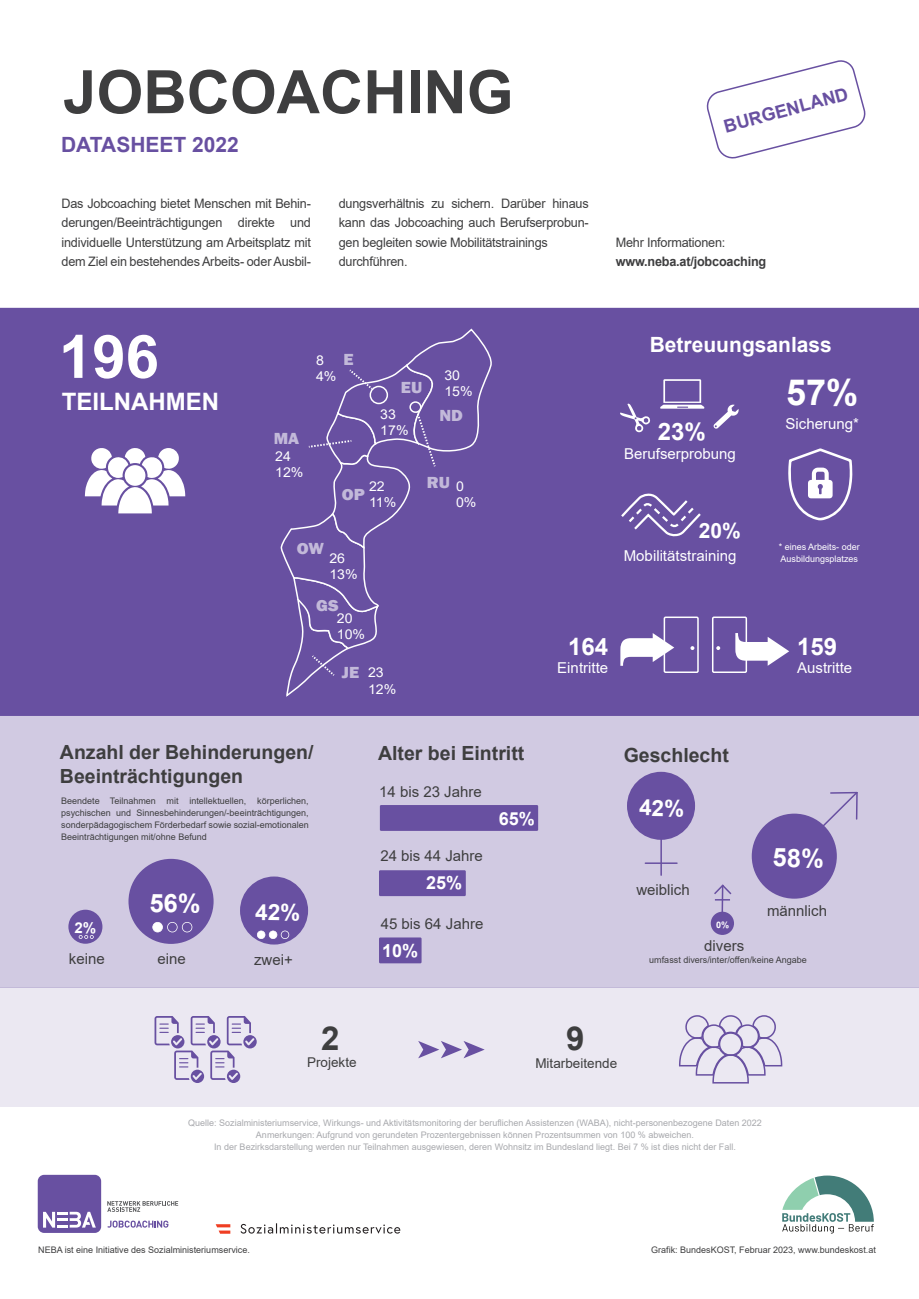
<style>
.page{position:relative;width:919px;height:1299px;background:#fff}
.page>*{position:absolute;margin:0;border:0;box-sizing:border-box;transform-origin:0 0}
.t1{font:700 60px "Arial";color:#3e3e3f}
.t2{font:700 60px "Arial";color:#fff}
.t3{font:700 36px "Arial";color:#fff}
.t4{font:700 33px "Arial";color:#3e3e3f}
.t5{font:700 24px "Arial";color:#fff}
.t6{font:700 21px "Arial";color:#fff}
.t7{font:700 21px "Arial";color:#6850a1}
.t8{font:700 19.5px/24px "Arial";color:#3e3e3f}
.t9{font:700 18px "Arial";color:#6850a1}
.t10{font:700 18px "Arial";color:#fff}
.t11{font:800 16.5px "Franklin Gothic";color:rgb(255 255 255/.6);scale:1.05 1}
.t12{font:15px "Arial";color:#3e3e3f}
.t13{font:15px "Arial";color:#fff}
.t14{font:14.85px "Arial";color:#3e3e3f}
.t15{font:13.5px/16.2px "Arial";color:#fff;scale:1.05 1}
.t16{font:13.5px "Arial";color:#3e3e3f}
.t17{font:13.05px/19.5px "Arial";letter-spacing:-.015em;color:#3e3e3f}
.t18{font:700 13.05px "Arial";letter-spacing:-.015em;color:#3e3e3f}
.t19{font:9px/12px "Arial";color:#a8a9ad;text-align:center}
.t20{font:9px/12px "Arial";color:#3e3e3f;text-align:justify}
.t21{font:9px/12px "Arial";color:#fff}
</style>
<div class="page">
<div style="left:0;top:308px;width:918px;height:407px;background:#6850a1"></div>
<div style="left:0;top:715px;width:918px;height:273px;background:#d1cae2"></div>
<div style="left:0;top:987px;width:918px;height:120px;background:#ebe8f2"></div>
<div style="left:38px;top:1175px;width:63px;height:58px;background:#6850a1;border-radius:6px"></div>
<svg style="left:43px;top:1212px;width:53px;height:16px"></svg>
<svg style="left:107px;top:1201px;width:71px;height:11px"></svg>
<svg style="left:107px;top:1221px;width:61px;height:7px"></svg>
<svg style="left:240px;top:1223px;width:160px;height:11px"></svg>
<svg style="left:216px;top:1224px;width:14px;height:10px"></svg>
<svg style="left:782px;top:1175px;width:91px;height:58px"></svg>
<svg style="left:679px;top:1015px;width:103px;height:68px"></svg>
<svg style="left:418px;top:1041px;width:66px;height:17px"></svg>
<svg style="left:154px;top:1016px;width:103px;height:67px"></svg>
<svg style="left:710px;top:912px;width:24px;height:23px"></svg>
<div style="left:751px;top:814px;width:85px;height:85px;background:#6850a1;border-radius:50%"></div>
<hr style="left:660px;top:826px;width:2px;height:49px;background:#6850a1">
<hr style="left:645px;top:862px;width:32px;height:2px;background:#6850a1">
<div style="left:627px;top:772px;width:68px;height:68px;background:#6850a1;border-radius:50%"></div>
<div style="left:380px;top:805px;width:158px;height:26px;background:#6850a1"></div>
<div style="left:379px;top:870px;width:87px;height:26px;background:#6850a1"></div>
<div style="left:379px;top:937px;width:42px;height:26px;background:#6850a1"></div>
<div style="left:68px;top:910px;width:34px;height:34px;background:#6850a1;border-radius:50%"></div>
<div style="left:128px;top:859px;width:85px;height:85px;background:#6850a1;border-radius:50%"></div>
<svg style="left:152px;top:922px;width:40px;height:10px"></svg>
<div style="left:240px;top:876px;width:68px;height:68px;background:#6850a1;border-radius:50%"></div>
<svg style="left:257px;top:931px;width:32px;height:8px"></svg>
<div style="left:663px;top:617px;width:35px;height:56px;border:2px solid #fff"></div>
<div style="left:712px;top:617px;width:35px;height:56px;border:2px solid #fff"></div>
<svg style="left:690px;top:646px;width:4px;height:4px"></svg>
<svg style="left:716px;top:646px;width:4px;height:4px"></svg>
<svg style="left:735px;top:633px;width:54px;height:33px"></svg>
<svg style="left:620px;top:633px;width:54px;height:33px"></svg>
<svg style="left:787px;top:448px;width:65px;height:72px"></svg>
<svg style="left:619px;top:492px;width:84px;height:44px;background:#7c67ad"></svg>
<svg style="left:713px;top:405px;width:25px;height:24px"></svg>
<svg style="left:620px;top:404px;width:30px;height:29px"></svg>
<svg style="left:660px;top:379px;width:44px;height:30px"></svg>
<div style="left:280px;top:330px;width:214px;height:367px;background:#6850a1"></div>
<svg style="left:85px;top:448px;width:100px;height:65px"></svg>
<svg style="left:706px;top:60px;width:160px;height:99px"></svg>
<svg style="left:712px;top:884px;width:21px;height:44px"></svg>
<svg style="left:773px;top:791px;width:85px;height:77px"></svg>
<svg style="left:78px;top:935px;width:16px;height:4px"></svg>
<h1 class="t1" style="left:63px;top:70px;width:452px">JOBCOACHING</h1>
<h3 class="t7" style="left:61px;top:137px;width:179px">DATASHEET 2022</h3>
<h3 class="t17" style="left:62px;top:195px;width:251px;text-align:justify">Das Jobcoaching bietet Menschen mit Behin&shy;derungen/Beeinträchtigungen direkte und individuelle Unterstützung am Arbeitsplatz mit dem Ziel ein bestehendes Arbeits- oder Ausbil-</h3>
<h3 class="t17" style="left:339px;top:195px;width:251px">dungsverhältnis zu sichern. Darüber hinaus kann das Jobcoaching auch Berufserprobun&shy;gen begleiten sowie Mobilitätstrainings durchführen.</h3>
<h3 class="t9" style="left:722px;top:120px;width:129px;rotate:-15deg">BURGENLAND</h3>
<h3 class="t17" style="left:615px;top:234px;width:111px">Mehr Informationen:</h3>
<h3 class="t18" style="left:615px;top:257px;width:152px">www.neba.at/jobcoaching</h3>
<h1 class="t2" style="left:59px;top:334px;width:102px">196</h1>
<h3 class="t5" style="left:62px;top:392px;width:159px">TEILNAHMEN</h3>
<h3 class="t11" style="left:274px;top:429px;width:26px">MA</h3>
<h3 class="t15" style="left:275px;top:449px;width:28px">24<br>12%</h3>
<h3 class="t15" style="left:316px;top:353px;width:21px">8<br>4%</h3>
<h3 class="t11" style="left:343px;top:350px;width:11px">E</h3>
<h3 class="t11" style="left:401px;top:378px;width:22px">EU</h3>
<h3 class="t15" style="left:380px;top:407px;width:28px">33<br>17%</h3>
<h3 class="t15" style="left:444px;top:369px;width:28px">30<br>15%</h3>
<h3 class="t11" style="left:439px;top:405px;width:24px">ND</h3>
<h3 class="t15" style="left:369px;top:479px;width:27px">22<br>11%</h3>
<h3 class="t11" style="left:342px;top:484px;width:23px">OP</h3>
<h3 class="t11" style="left:427px;top:473px;width:24px">RU</h3>
<h3 class="t15" style="left:456px;top:479px;width:21px">0<br>0%</h3>
<h3 class="t11" style="left:297px;top:539px;width:27px">OW</h3>
<h3 class="t15" style="left:329px;top:551px;width:28px">26<br>13%</h3>
<h3 class="t11" style="left:316px;top:595px;width:23px">GS</h3>
<h3 class="t15" style="left:337px;top:612px;width:28px">20<br>10%</h3>
<h3 class="t11" style="left:342px;top:663px;width:18px">JE</h3>
<h3 class="t15" style="left:368px;top:666px;width:28px">23<br>12%</h3>
<h3 class="t8" style="left:60px;top:742px;width:255px">Anzahl der Behinderungen/<br>Beeinträchtigungen</h3>
<p class="t20" style="left:61px;top:795px;width:249px">Beendete Teilnahmen mit intellektuellen, körperlichen, psychischen und Sinnesbehinderungen/-beeinträchtigungen, sonderpädagogischem Förderbedarf sowie sozial-emotionalen Beeinträchtigungen mit/ohne Befund</p>
<h3 class="t12" style="left:69px;top:953px;width:37px">keine</h3>
<h3 class="t12" style="left:254px;top:954px;width:40px">zwei+</h3>
<h3 class="t14" style="left:157px;top:954px;width:30px">eine</h3>
<h3 class="t4" style="left:321px;top:1026px;width:20px">2</h3>
<h3 class="t8" style="left:378px;top:743px;width:148px">Alter bei Eintritt</h3>
<h3 class="t12" style="left:379px;top:786px;width:104px">14 bis 23 Jahre</h3>
<h3 class="t12" style="left:380px;top:850px;width:104px">24 bis 44 Jahre</h3>
<h3 class="t10" style="left:426px;top:876px;width:38px">25%</h3>
<h3 class="t12" style="left:381px;top:918px;width:104px">45 bis 64 Jahre</h3>
<h3 class="t10" style="left:382px;top:944px;width:38px">10%</h3>
<h3 class="t10" style="left:498px;top:812px;width:38px">65%</h3>
<h3 class="t6" style="left:649px;top:336px;width:184px">Betreuungsanlass</h3>
<h3 class="t5" style="left:657px;top:422px;width:50px">23%</h3>
<h3 class="t13" style="left:624px;top:448px;width:113px">Berufserprobung</h3>
<h3 class="t6" style="left:698px;top:522px;width:44px">20%</h3>
<h3 class="t13" style="left:623px;top:550px;width:114px">Mobilitätstraining</h3>
<h2 class="t3" style="left:786px;top:378px;width:74px">57%</h2>
<h3 class="t13" style="left:785px;top:418px;width:75px">Sicherung*</h3>
<p class="t21" style="left:778px;top:541px;width:83px">* eines Arbeits- oder<br>Ausbildungsplatzes</p>
<h3 class="t5" style="left:568px;top:638px;width:42px">164</h3>
<h3 class="t13" style="left:557px;top:662px;width:52px">Eintritte</h3>
<h3 class="t8" style="left:623px;top:745px;width:107px">Geschlecht</h3>
<h3 class="t5" style="left:797px;top:638px;width:42px">159</h3>
<h3 class="t13" style="left:797px;top:662px;width:57px">Austritte</h3>
<h3 class="t4" style="left:566px;top:1026px;width:20px">9</h3>
<h3 class="t12" style="left:636px;top:884px;width:55px">weiblich</h3>
<h3 class="t12" style="left:704px;top:940px;width:42px">divers</h3>
<h3 class="t12" style="left:767px;top:905px;width:62px">männlich</h3>
<p class="t20" style="left:649px;top:955px;width:159px">umfasst divers/inter/offen/keine Angabe</p>
<h3 class="t16" style="left:307px;top:1057px;width:51px">Projekte</h3>
<h3 class="t16" style="left:535px;top:1058px;width:83px">Mitarbeitende</h3>
<p class="t19" style="left:188px;top:1118px;width:575px">Quelle: Sozialministeriumservice, Wirkungs- und Aktivitätsmonitoring der beruflichen Assistenzen (WABA), nicht-personenbezogene Daten 2022<br>Anmerkungen: Aufgrund von gerundeten Prozentergebnissen können Prozentsummen von 100 % abweichen.<br>In der Bezirksdarstellung werden nur Teilnahmen ausgewiesen, deren Wohnsitz im Bundesland liegt. Bei 7 % ist dies nicht der Fall.</p>
<p class="t20" style="left:38px;top:1244px;width:213px">NEBA ist eine Initiative des Sozialministeriumservice.</p>
<p class="t20" style="left:651px;top:1245px;width:226px">Grafik: BundesKOST, Februar 2023, www.bundeskost.at</p>
</div>
